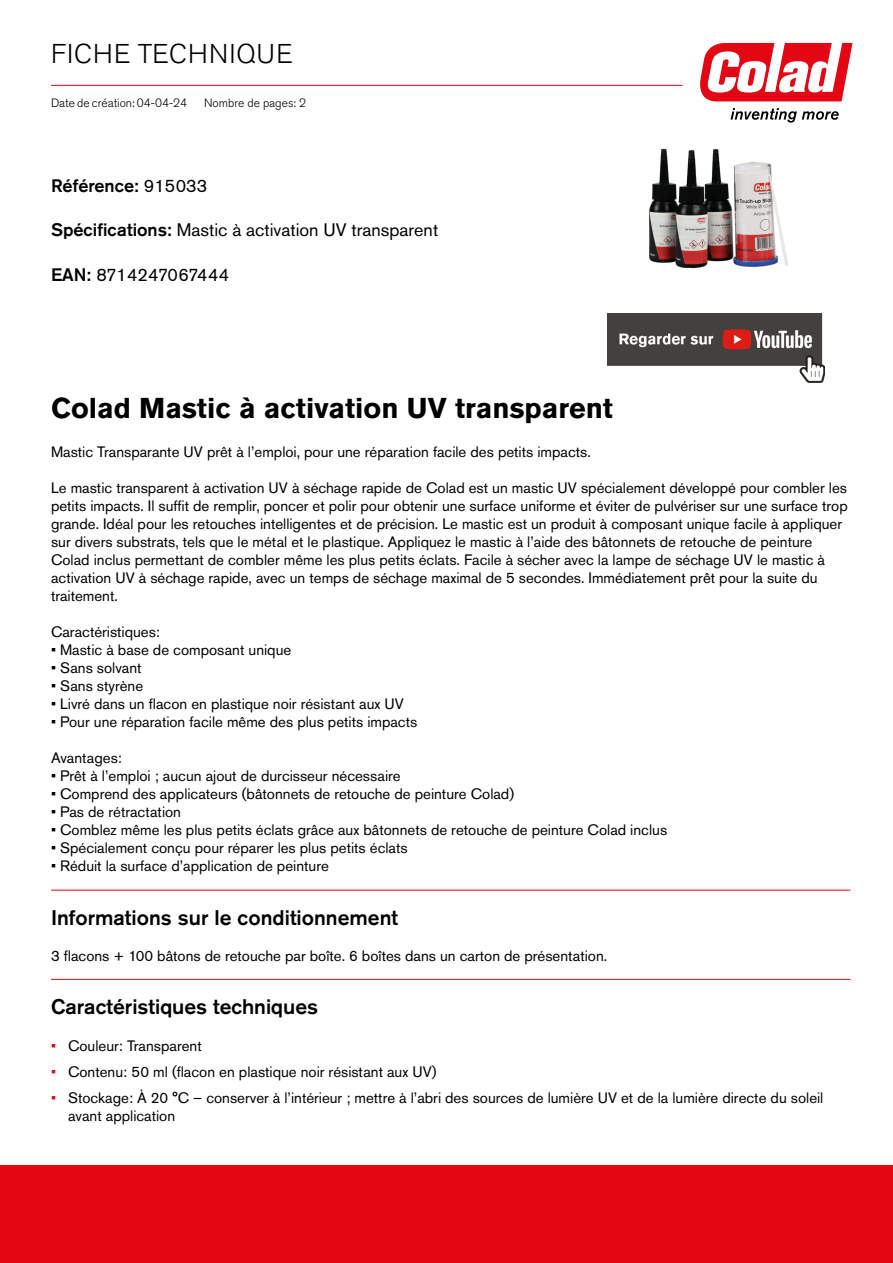
<style>
.page{position:relative;width:893px;height:1263px;background:#fff}
.page>*{position:absolute;margin:0;border:0;box-sizing:border-box;transform-origin:0 0}
.t1{font:700 28.5px "Akzidenz Grotesk Pro";color:#000}
.t2{font:300 27px "Akzidenz Grotesk Pro";letter-spacing:.03em;color:#000}
.t3{font:500 21px "Akzidenz Grotesk Pro";color:#000}
.t4{font:18px "Akzidenz Grotesk Pro";color:#000}
.t5{font:500 18px "Akzidenz Grotesk Pro";color:#000}
.t6{font:15px/18px "Akzidenz Grotesk Pro";color:#000}
.t7{font:300 12px "Akzidenz Grotesk Pro";color:#000}
.s1{font-weight:400}
.s2{font-weight:500}
.s3{color:#e30613}
</style>
<div class="page">
<svg style="left:700px;top:43px;width:152px;height:58px"></svg>
<svg style="left:731px;top:108px;width:108px;height:15px"></svg>
<hr style="left:51px;top:85px;width:631px;height:1px;background:#e30613">
<div style="left:0;top:1165px;width:893px;height:98px;background:#e30613"></div>
<hr style="left:51px;top:890px;width:799px;height:1px;background:#e30613">
<hr style="left:51px;top:979px;width:799px;height:1px;background:#e30613">
<img style="left:608px;top:313px;width:217px;height:70px">
<img style="left:648px;top:148px;width:141px;height:121px">
<h2 class="t2" style="left:51px;top:36px;width:243px">FICHE TECHNIQUE</h2>
<p class="t7" style="left:204px;top:95px;width:104px">Nombre de pages: 2</p>
<p class="t7" style="left:51px;top:95px;width:138px">Date de création: 04-04-24</p>
<p class="t5" style="left:51px;top:174px;width:158px">Référence: <span class="s1">915033</span></p>
<p class="t4" style="left:51px;top:218px;width:389px"><span class="s2">Spécifications:</span> Mastic à activation UV transparent</p>
<p class="t4" style="left:51px;top:263px;width:180px"><span class="s2">EAN:</span> 8714247067444</p>
<h1 class="t1" style="left:51px;top:389px;width:563px">Colad Mastic à activation UV transparent</h1>
<p class="t6" style="left:51px;top:443px;width:541px">Mastic Transparante UV prêt à l’emploi, pour une réparation facile des petits impacts.</p>
<p class="t6" style="left:51px;top:479px;width:798px">Le mastic transparent à activation UV à séchage rapide de Colad est un mastic UV spécialement développé pour combler les petits impacts. Il suffit de remplir, poncer et polir pour obtenir une surface uniforme et éviter de pulvériser sur une surface trop grande. Idéal pour les retouches intelligentes et de précision. Le mastic est un produit à composant unique facile à appliquer sur divers substrats, tels que le métal et le plastique. Appliquez le mastic à l’aide des bâtonnets de retouche de peinture Colad inclus permettant de combler même les plus petits éclats. Facile à sécher avec la lampe de séchage UV le mastic à activation UV à séchage rapide, avec un temps de séchage maximal de 5 secondes. Immédiatement prêt pour la suite du traitement.</p>
<p class="t6" style="left:51px;top:623px;width:110px">Caractéristiques:</p>
<p class="t6" style="left:51px;top:641px;width:242px">• Mastic à base de composant unique</p>
<p class="t6" style="left:51px;top:659px;width:92px">• Sans solvant</p>
<p class="t6" style="left:51px;top:677px;width:94px">• Sans styrène</p>
<p class="t6" style="left:51px;top:695px;width:354px">• Livré dans un flacon en plastique noir résistant aux UV</p>
<p class="t6" style="left:51px;top:713px;width:368px">• Pour une réparation facile même des plus petits impacts</p>
<p class="t6" style="left:51px;top:749px;width:72px">Avantages:</p>
<p class="t6" style="left:51px;top:767px;width:351px">• Prêt à l’emploi ; aucun ajout de durcisseur nécessaire</p>
<p class="t6" style="left:51px;top:785px;width:465px">• Comprend des applicateurs (bâtonnets de retouche de peinture Colad)</p>
<p class="t6" style="left:51px;top:803px;width:132px">• Pas de rétractation</p>
<p class="t6" style="left:51px;top:821px;width:618px">• Comblez même les plus petits éclats grâce aux bâtonnets de retouche de peinture Colad inclus</p>
<p class="t6" style="left:51px;top:839px;width:358px">• Spécialement conçu pour réparer les plus petits éclats</p>
<p class="t6" style="left:51px;top:857px;width:279px">• Réduit la surface d’application de peinture</p>
<h3 class="t3" style="left:51px;top:904px;width:348px">Informations sur le conditionnement</h3>
<p class="t6" style="left:51px;top:946px;width:558px">3 flacons + 100 bâtons de retouche par boîte. 6 boîtes dans un carton de présentation.</p>
<h3 class="t3" style="left:51px;top:993px;width:269px">Caractéristiques techniques</h3>
<p class="t6" style="left:51px;top:1037px;width:152px"><span class="s3">•</span> Couleur: Transparent</p>
<p class="t6" style="left:51px;top:1062px;width:387px"><span class="s3">•</span> Contenu: 50 ml (flacon en plastique noir résistant aux UV)</p>
<p class="t6" style="left:68px;top:1089px;width:757px;text-indent:-17px"><span class="s3">•</span> Stockage: À 20 °C – conserver à l’intérieur ; mettre à l’abri des sources de lumière UV et de la lumière directe du soleil avant application</p>
</div>
